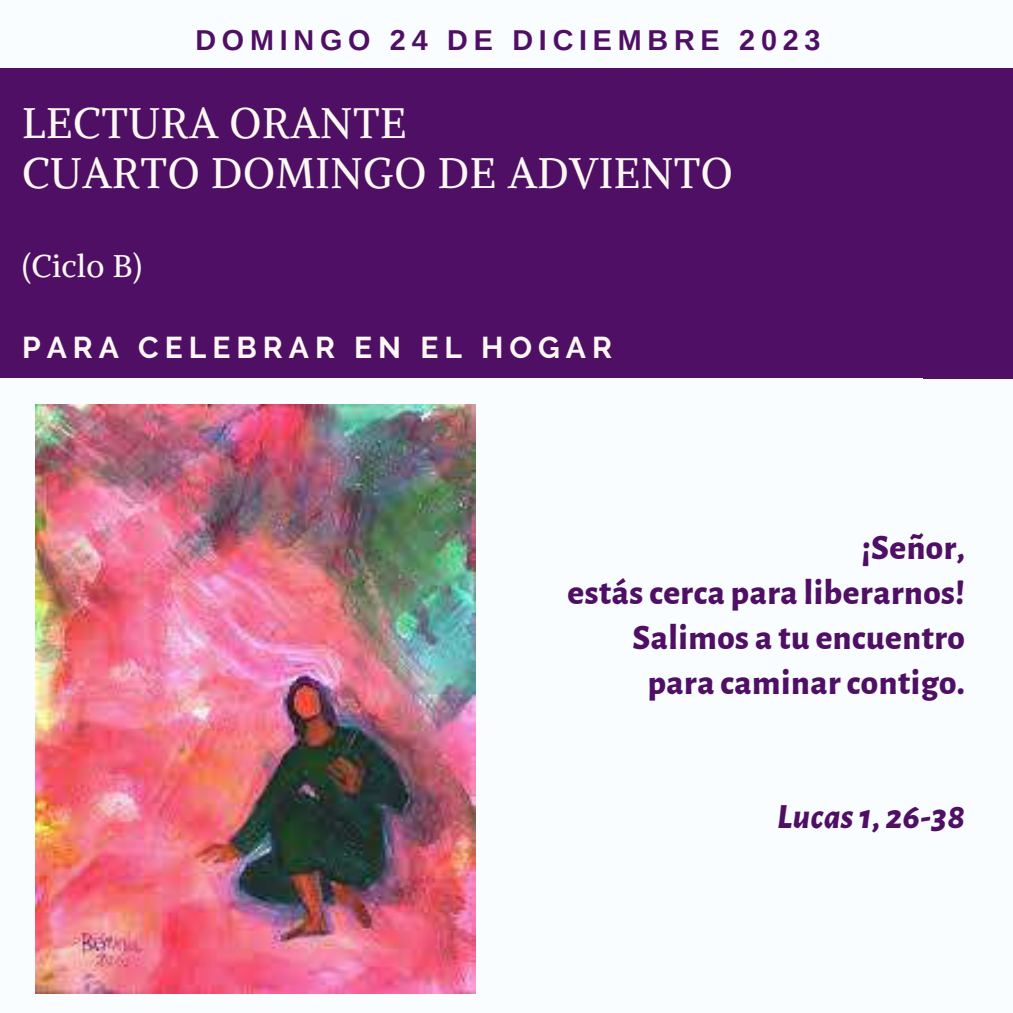
<style>
.page{position:relative;width:1013px;height:1013px;background:#fff}
.page>*{position:absolute;margin:0;border:0;box-sizing:border-box;transform-origin:0 0}
.t1{font:42.5px "Alike";letter-spacing:.015em;color:#fdf8f1}
.t2{font:800 35px "Alegreya Sans";letter-spacing:.015em;color:#4f0f65}
.t3{font:italic 800 34.88px "Alegreya Sans";letter-spacing:.015em;color:#4f0f65}
.t4{font:31.25px "Alike";letter-spacing:.015em;color:#fdf8f1}
.t5{font:700 30px "Raleway";letter-spacing:.2em;color:#fdf8f1}
.t6{font:700 28.75px "Arimo";letter-spacing:.2em;color:#4f0f65}
</style>
<div class="page">
<div style="left:0;top:0;width:1012px;height:1012px;background:#fafdff"></div>
<div style="left:0;top:69px;width:1012px;height:309px;background:#4f0f65"></div>
<img style="left:35px;top:404px;width:440px;height:589px">
<p class="t6" style="left:195px;top:24px;width:626px">DOMINGO 24 DE DICIEMBRE 2023</p>
<p class="t1" style="left:22px;top:96px;width:386px">LECTURA ORANTE</p>
<p class="t1" style="left:22px;top:146px;width:712px">CUARTO DOMINGO DE ADVIENTO</p>
<p class="t4" style="left:22px;top:246px;width:121px">(Ciclo B)</p>
<p class="t5" style="left:22px;top:330px;width:591px">PARA CELEBRAR EN EL HOGAR</p>
<p class="t2" style="left:861px;top:531px;width:105px">¡Señor,</p>
<p class="t2" style="left:567px;top:576px;width:399px">estás cerca para liberarnos!</p>
<p class="t2" style="left:632px;top:620px;width:334px">Salimos a tu encuentro</p>
<p class="t2" style="left:647px;top:665px;width:319px">para caminar contigo.</p>
<p class="t3" style="left:777px;top:800px;width:189px">Lucas1, 26-38</p>
</div>
